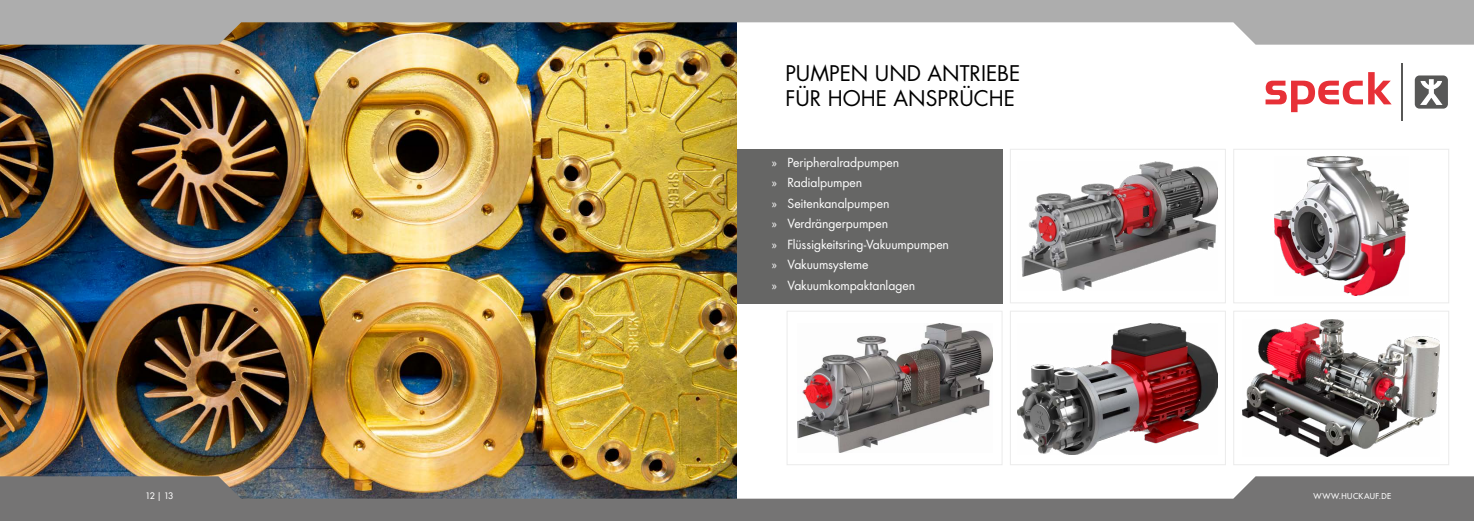
<style>
.page{position:relative;width:1474px;height:521px;background:#fff}
.page>*{position:absolute;margin:0;border:0;box-sizing:border-box;transform-origin:0 0}
.t1{font:21px/25.2px "Futura Std";color:#000}
.t2{font:12.25px/20.4px "Futura Std";letter-spacing:-.01em;color:#fff}
.t3{font:500 8.75px "Futura Std";color:#fff}
.t4{font:500 7.88px "Futura Std";letter-spacing:.065em;color:#fff}
.s1{font-family:"Myriad Pro"}
</style>
<div class="page">
<img style="left:797px;top:323px;width:195px;height:129px">
<div style="left:786px;top:311px;width:216px;height:154px;border:1px solid #ebebeb"></div>
<img style="left:0;top:45px;width:737px;height:431px">
<svg style="left:0;top:0;width:1473px;height:45px;fill:#adadad"></svg>
<svg style="left:0;top:476px;width:1473px;height:45px;fill:#757474"></svg>
<hr style="left:1401px;top:63px;width:1px;height:58px;background:#575756">
<svg style="left:1414px;top:75px;width:33px;height:34px"></svg>
<svg style="left:1265px;top:72px;width:126px;height:40px"></svg>
<div style="left:737px;top:149px;width:265px;height:154px;background:#666665"></div>
<img style="left:1021px;top:161px;width:196px;height:130px">
<div style="left:1009px;top:149px;width:216px;height:154px;border:1px solid #ebebeb"></div>
<img style="left:1017px;top:323px;width:200px;height:132px">
<div style="left:1009px;top:311px;width:216px;height:154px;border:1px solid #ebebeb"></div>
<img style="left:1274px;top:157px;width:134px;height:138px">
<div style="left:1233px;top:149px;width:216px;height:154px;border:1px solid #ebebeb"></div>
<img style="left:1242px;top:320px;width:197px;height:136px">
<div style="left:1233px;top:311px;width:216px;height:154px;border:1px solid #ebebeb"></div>
<h1 class="t1" style="left:785px;top:61px;width:236px">PUMPEN UND ANTRIEBE<br>FÜR HOHE ANSPRÜCHE</h1>
<p class="t2" style="left:771px;top:152px;width:179px"><span class="s1">»</span> Peripheralradpumpen<br><span class="s1">»</span> Radialpumpen<br><span class="s1">»</span> Seitenkanalpumpen<br><span class="s1">»</span> Verdrängerpumpen<br><span class="s1">»</span> Flüssigkeitsring-Vakuumpumpen <span class="s1">»</span> Vakuumsysteme<br><span class="s1">»</span> Vakuumkompaktanlagen</p>
<p class="t3" style="left:146px;top:490px;width:29px">12 | 13</p>
<p class="t4" style="left:1313px;top:491px;width:79px">WWW.HUCKAUF.DE</p>
</div>
